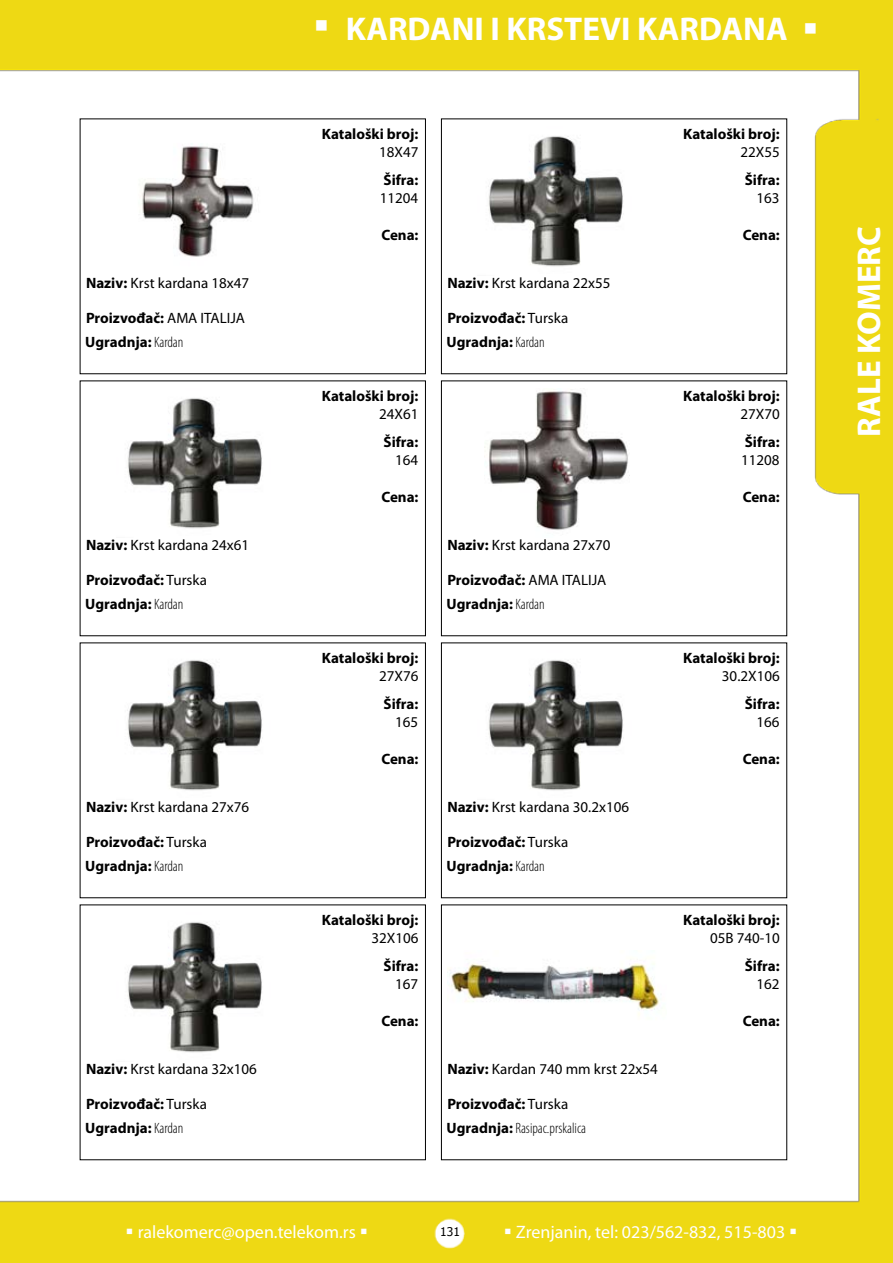
<style>
.page{position:relative;width:893px;height:1263px;background:#fff}
.page>*{position:absolute;margin:0;border:0;box-sizing:border-box;transform-origin:0 0}
.t1{font:700 33px "Myriad Pro";color:#fff}
.t2{font:18px "Myriad Pro";color:#fff}
.t3{font:18px "Wingdings";color:#fff}
.t4{font:700 15px/24px "Myriad Pro";color:#000}
.t5{font:15px "Myriad Pro";color:#000}
.t6{font:12px "Tahoma";color:#000}
.s1{font-weight:700}
.s2{font-weight:400}
.s3{font-weight:300;font-stretch:condensed}
</style>
<div class="page">
<img style="left:0;top:0;width:893px;height:1263px">
<img style="left:122px;top:127px;width:148px;height:148px">
<img style="left:478px;top:127px;width:159px;height:148px">
<img style="left:116px;top:389px;width:160px;height:148px">
<img style="left:485px;top:389px;width:145px;height:148px">
<img style="left:116px;top:651px;width:160px;height:148px">
<img style="left:478px;top:651px;width:159px;height:148px">
<img style="left:116px;top:913px;width:160px;height:148px">
<img style="left:448px;top:950px;width:219px;height:74px">
<h1 class="t1" style="left:346px;top:8px;width:443px">KARDANI I KRSTEVI KARDANA</h1>
<p class="t3" style="left:315px;top:16px;width:15px">■</p>
<p class="t3" style="left:804px;top:19px;width:15px">■</p>
<p class="t5" style="left:86px;top:274px;width:165px"><span class="s1">Naziv:</span> Krst kardana 18x47</p>
<p class="t4" style="left:85px;top:305px;width:161px">Proizvođač: <span class="s2">AMA ITALIJA<br></span>Ugradnja: <span class="s3">Kardan</span></p>
<p class="t5" style="left:86px;top:536px;width:165px"><span class="s1">Naziv:</span> Krst kardana 24x61</p>
<p class="t4" style="left:85px;top:567px;width:123px">Proizvođač: <span class="s2">Turska<br></span>Ugradnja: <span class="s3">Kardan</span></p>
<p class="t5" style="left:86px;top:798px;width:165px"><span class="s1">Naziv:</span> Krst kardana 27x76</p>
<p class="t4" style="left:85px;top:829px;width:123px">Proizvođač: <span class="s2">Turska<br></span>Ugradnja: <span class="s3">Kardan</span></p>
<p class="t5" style="left:86px;top:1060px;width:172px"><span class="s1">Naziv:</span> Krst kardana 32x106</p>
<p class="t4" style="left:85px;top:1091px;width:123px">Proizvođač: <span class="s2">Turska<br></span>Ugradnja: <span class="s3">Kardan</span></p>
<p class="t4" style="left:322px;top:121px;width:98px">Kataloški broj:</p>
<p class="t5" style="left:379px;top:142px;width:41px">18X47</p>
<p class="t4" style="left:683px;top:121px;width:98px">Kataloški broj:</p>
<p class="t5" style="left:740px;top:142px;width:41px">22X55</p>
<p class="t4" style="left:384px;top:167px;width:36px">Šifra:</p>
<p class="t5" style="left:380px;top:188px;width:40px">11204</p>
<p class="t4" style="left:745px;top:167px;width:36px">Šifra:</p>
<p class="t5" style="left:756px;top:188px;width:25px">163</p>
<p class="t4" style="left:381px;top:223px;width:39px">Cena:</p>
<p class="t4" style="left:743px;top:223px;width:39px">Cena:</p>
<p class="t5" style="left:447px;top:274px;width:165px"><span class="s1">Naziv:</span> Krst kardana 22x55</p>
<p class="t4" style="left:447px;top:305px;width:123px">Proizvođač: <span class="s2">Turska<br></span>Ugradnja: <span class="s3">Kardan</span></p>
<p class="t4" style="left:322px;top:383px;width:98px">Kataloški broj:</p>
<p class="t5" style="left:379px;top:404px;width:41px">24X61</p>
<p class="t4" style="left:683px;top:383px;width:98px">Kataloški broj:</p>
<p class="t5" style="left:740px;top:404px;width:41px">27X70</p>
<p class="t4" style="left:384px;top:429px;width:36px">Šifra:</p>
<p class="t5" style="left:395px;top:450px;width:25px">164</p>
<p class="t4" style="left:745px;top:429px;width:36px">Šifra:</p>
<p class="t5" style="left:741px;top:450px;width:40px">11208</p>
<p class="t4" style="left:381px;top:485px;width:39px">Cena:</p>
<p class="t4" style="left:743px;top:485px;width:39px">Cena:</p>
<p class="t5" style="left:447px;top:536px;width:165px"><span class="s1">Naziv:</span> Krst kardana 27x70</p>
<p class="t4" style="left:447px;top:567px;width:161px">Proizvođač: <span class="s2">AMA ITALIJA<br></span>Ugradnja: <span class="s3">Kardan</span></p>
<p class="t4" style="left:322px;top:645px;width:98px">Kataloški broj:</p>
<p class="t5" style="left:379px;top:666px;width:41px">27X76</p>
<p class="t4" style="left:683px;top:645px;width:98px">Kataloški broj:</p>
<p class="t5" style="left:722px;top:666px;width:59px">30.2X106</p>
<p class="t4" style="left:384px;top:691px;width:36px">Šifra:</p>
<p class="t5" style="left:395px;top:712px;width:25px">165</p>
<p class="t4" style="left:745px;top:691px;width:36px">Šifra:</p>
<p class="t5" style="left:756px;top:712px;width:25px">166</p>
<p class="t4" style="left:381px;top:747px;width:39px">Cena:</p>
<p class="t4" style="left:743px;top:747px;width:39px">Cena:</p>
<p class="t5" style="left:447px;top:798px;width:183px"><span class="s1">Naziv:</span> Krst kardana 30.2x106</p>
<p class="t4" style="left:447px;top:829px;width:123px">Proizvođač: <span class="s2">Turska<br></span>Ugradnja: <span class="s3">Kardan</span></p>
<p class="t4" style="left:322px;top:907px;width:98px">Kataloški broj:</p>
<p class="t5" style="left:371px;top:928px;width:49px">32X106</p>
<p class="t4" style="left:683px;top:907px;width:98px">Kataloški broj:</p>
<p class="t5" style="left:710px;top:928px;width:71px">05B 740-10</p>
<p class="t4" style="left:384px;top:953px;width:36px">Šifra:</p>
<p class="t5" style="left:395px;top:974px;width:25px">167</p>
<p class="t4" style="left:745px;top:953px;width:36px">Šifra:</p>
<p class="t5" style="left:756px;top:974px;width:25px">162</p>
<p class="t4" style="left:381px;top:1009px;width:39px">Cena:</p>
<p class="t4" style="left:743px;top:1009px;width:39px">Cena:</p>
<p class="t5" style="left:447px;top:1060px;width:212px"><span class="s1">Naziv:</span> Kardan 740 mm krst 22x54</p>
<p class="t4" style="left:447px;top:1091px;width:141px">Proizvođač: <span class="s2">Turska<br></span>Ugradnja: <span class="s3">Rasipac.prskalica</span></p>
<p class="t2" style="left:126px;top:1221px;width:244px">▪ ralekomerc@open.telekom.rs ▪</p>
<p class="t2" style="left:504px;top:1221px;width:295px">▪ Zrenjanin, tel: 023/562-832, 515-803 ▪</p>
<p class="t6" style="left:440px;top:1224px;width:21px">131</p>
<h1 class="t1" style="left:848px;top:437px;width:212px;rotate:-90deg">RALE KOMERC</h1>
</div>
